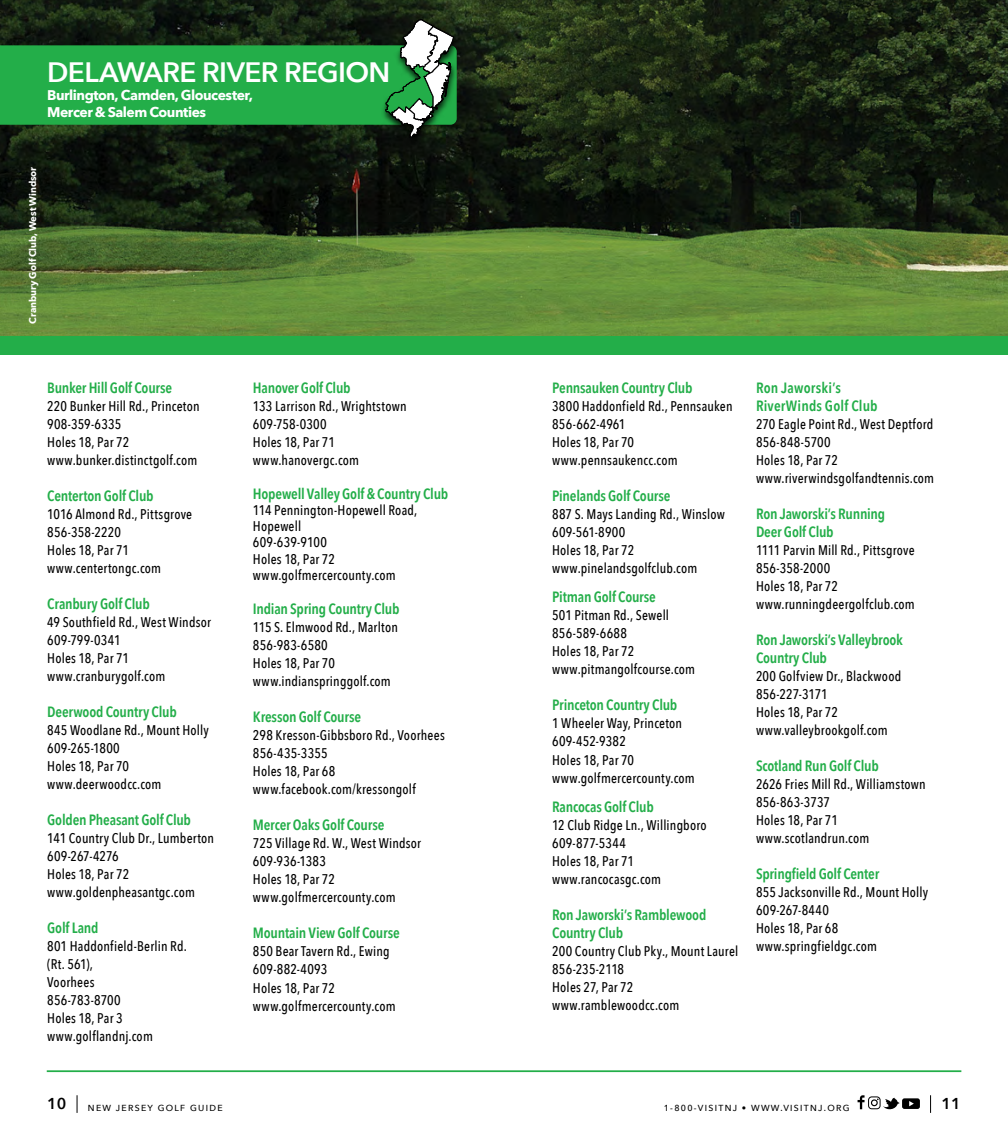
<style>
.page{position:relative;width:1008px;height:1134px;background:#fff}
.page>*{position:absolute;margin:0;border:0;box-sizing:border-box;transform-origin:0 0}
.t1{font:600 28px "Avenir Next";letter-spacing:-.025em;color:#fff}
.t2{font:600 15.75px "Avenir Next";color:#000}
.t3{font:600 14.88px/18px "Avenir Next Condensed";letter-spacing:-.015em;color:#23ae49}
.t4{font:600 14.88px/18px "Avenir Next Condensed";letter-spacing:.01em;color:#23ae49}
.t5{font:500 14px/18px "Avenir Next Condensed";letter-spacing:.015em;color:#000}
.t6{font:700 14px/17.5px "Avenir Next";letter-spacing:-.035em;color:#fff}
.t7{font:700 9.62px "Avenir Next";letter-spacing:-.005em;color:#fff}
.t8{font:500 8.75px "Avenir Next";letter-spacing:.15em;color:#000}
</style>
<div class="page">
<img style="left:0;top:0;width:1008px;height:336px">
<svg style="left:930px;top:1095px;width:1px;height:18px"></svg>
<svg style="left:77px;top:1095px;width:1px;height:18px"></svg>
<div style="left:868px;top:1096px;width:13px;height:13px;border:1px solid #000;border-radius:3px"></div>
<div style="left:871px;top:1099px;width:7px;height:7px;border:1px solid #000;border-radius:50%"></div>
<svg style="left:858px;top:1095px;width:7px;height:14px"></svg>
<svg style="left:877px;top:1098px;width:23px;height:12px"></svg>
<div style="left:902px;top:1098px;width:18px;height:11px;background:#000;border-radius:2px"></div>
<svg style="left:909px;top:1101px;width:5px;height:5px"></svg>
<div style="left:0;top:336px;width:1008px;height:19px;background:#23ae49"></div>
<div style="left:381px;top:18px;width:79px;height:129px;background:#000;opacity:.82"></div>
<svg style="left:0;top:19px;width:457px;height:119px;background:#27803e"></svg>
<hr style="left:47px;top:1070px;width:914px;height:2px;background:#23ae49">
<h1 class="t1" style="left:47px;top:48px;width:345px">DELAWARE RIVER REGION</h1>
<p class="t6" style="left:47px;top:86px;width:207px">Burlington, Camden, Gloucester,<br>Mercer &amp; Salem Counties</p>
<p class="t7" style="left:25px;top:324px;width:158px;rotate:-90deg">Cranbury Golf Club, West Windsor</p>
<p class="t3" style="left:47px;top:378px;width:126px">Bunker Hill Golf Course</p>
<p class="t5" style="left:47px;top:397px;width:154px">220 Bunker Hill Rd., Princeton<br>908-359-6335<br>Holes 18, Par 72 www.bunker.distinctgolf.com</p>
<p class="t3" style="left:47px;top:486px;width:108px">Centerton Golf Club</p>
<p class="t5" style="left:47px;top:505px;width:147px">1016 Almond Rd., Pittsgrove<br>856-358-2220<br>Holes 18, Par 71 www.centertongc.com</p>
<p class="t3" style="left:47px;top:594px;width:104px">Cranbury Golf Club</p>
<p class="t5" style="left:47px;top:613px;width:165px">49 Southfield Rd., West Windsor<br>609-799-0341<br>Holes 18, Par 71 www.cranburygolf.com</p>
<p class="t3" style="left:47px;top:702px;width:131px">Deerwood Country Club</p>
<p class="t5" style="left:47px;top:721px;width:163px">845 Woodlane Rd., Mount Holly<br>609-265-1800<br>Holes 18, Par 70 www.deerwoodcc.com</p>
<p class="t3" style="left:47px;top:810px;width:145px">Golden Pheasant Golf Club</p>
<p class="t5" style="left:47px;top:829px;width:168px">141 Country Club Dr., Lumberton<br>609-267-4276<br>Holes 18, Par 72 www.goldenpheasantgc.com</p>
<p class="t3" style="left:47px;top:919px;width:53px">Golf Land</p>
<p class="t5" style="left:47px;top:937px;width:141px">801 Haddonfield-Berlin Rd. (Rt. 561),<br>Voorhees<br>856-783-8700<br>Holes 18, Par 3 www.golflandnj.com</p>
<p class="t3" style="left:253px;top:378px;width:99px">Hanover Golf Club</p>
<p class="t5" style="left:253px;top:397px;width:155px">133 Larrison Rd., Wrightstown<br>609-758-0300<br>Holes 18, Par 71 www.hanovergc.com</p>
<p class="t3" style="left:253px;top:484px;width:197px">Hopewell Valley Golf &amp; Country Club</p>
<p class="t5" style="left:253px;top:502px;width:166px;line-height:16.1px">114 Pennington-Hopewell Road,<br>Hopewell<br>609-639-9100<br>Holes 18, Par 72 www.golfmercercounty.com</p>
<p class="t3" style="left:253px;top:599px;width:148px">Indian Spring Country Club</p>
<p class="t5" style="left:253px;top:618px;width:147px">115 S. Elmwood Rd., Marlton<br>856-983-6580<br>Holes 18, Par 70 www.indianspringgolf.com</p>
<p class="t3" style="left:253px;top:708px;width:110px">Kresson Golf Course</p>
<p class="t5" style="left:253px;top:726px;width:193px">298 Kresson-Gibbsboro Rd., Voorhees<br>856-435-3355<br>Holes 18, Par 68 www.facebook.com/kressongolf</p>
<p class="t3" style="left:253px;top:816px;width:133px">Mercer Oaks Golf Course</p>
<p class="t5" style="left:253px;top:834px;width:170px">725 Village Rd. W., West Windsor<br>609-936-1383<br>Holes 18, Par 72 www.golfmercercounty.com</p>
<p class="t3" style="left:253px;top:924px;width:148px">Mountain View Golf Course</p>
<p class="t5" style="left:253px;top:943px;width:144px">850 Bear Tavern Rd., Ewing<br>609-882-4093<br>Holes 18, Par 72 www.golfmercercounty.com</p>
<p class="t3" style="left:552px;top:378px;width:142px">Pennsauken Country Club</p>
<p class="t5" style="left:552px;top:397px;width:182px">3800 Haddonfield Rd., Pennsauken<br>856-662-4961<br>Holes 18, Par 70 www.pennsaukencc.com</p>
<p class="t3" style="left:552px;top:486px;width:120px">Pinelands Golf Course</p>
<p class="t5" style="left:552px;top:505px;width:174px">887 S. Mays Landing Rd., Winslow<br>609-561-8900<br>Holes 18, Par 72 www.pinelandsgolfclub.com</p>
<p class="t3" style="left:552px;top:588px;width:105px">Pitman Golf Course</p>
<p class="t5" style="left:552px;top:606px;width:144px">501 Pitman Rd., Sewell<br>856-589-6688<br>Holes 18, Par 72 www.pitmangolfcourse.com</p>
<p class="t3" style="left:552px;top:696px;width:127px">Princeton Country Club</p>
<p class="t5" style="left:552px;top:715px;width:144px">1 Wheeler Way, Princeton<br>609-452-9382<br>Holes 18, Par 70 www.golfmercercounty.com</p>
<p class="t3" style="left:552px;top:797px;width:103px">Rancocas Golf Club</p>
<p class="t5" style="left:552px;top:816px;width:156px">12 Club Ridge Ln., Willingboro<br>609-877-5344<br>Holes 18, Par 71 www.rancocasgc.com</p>
<p class="t3" style="left:552px;top:905px;width:156px">Ron Jaworski’s Ramblewood<br>Country Club</p>
<p class="t5" style="left:552px;top:942px;width:188px">200 Country Club Pky., Mount Laurel<br>856-235-2118<br>Holes 27, Par 72 www.ramblewoodcc.com</p>
<p class="t4" style="left:756px;top:378px;width:123px">Ron Jaworski’s<br>RiverWinds Golf Club</p>
<p class="t5" style="left:756px;top:415px;width:180px">270 Eagle Point Rd., West Deptford<br>856-848-5700<br>Holes 18, Par 72 www.riverwindsgolfandtennis.com</p>
<p class="t3" style="left:756px;top:504px;width:131px">Ron Jaworski’s Running<br>Deer Golf Club</p>
<p class="t5" style="left:756px;top:541px;width:160px">1111 Parvin Mill Rd., Pittsgrove<br>856-358-2000<br>Holes 18, Par 72 www.runningdeergolfclub.com</p>
<p class="t3" style="left:756px;top:630px;width:149px">Ron Jaworski’s Valleybrook<br>Country Club</p>
<p class="t5" style="left:756px;top:667px;width:147px">200 Golfview Dr., Blackwood<br>856-227-3171<br>Holes 18, Par 72 www.valleybrookgolf.com</p>
<p class="t3" style="left:756px;top:757px;width:124px">Scotland Run Golf Club</p>
<p class="t5" style="left:756px;top:775px;width:171px">2626 Fries Mill Rd., Williamstown<br>856-863-3737<br>Holes 18, Par 71 www.scotlandrun.com</p>
<p class="t3" style="left:756px;top:865px;width:125px">Springfield Golf Center</p>
<p class="t5" style="left:756px;top:883px;width:174px">855 Jacksonville Rd., Mount Holly<br>609-267-8440<br>Holes 18, Par 68 www.springfieldgc.com</p>
<p class="t2" style="left:47px;top:1090px;width:21px">10</p>
<p class="t8" style="left:88px;top:1101px;width:136px">NEW JERSEY GOLF GUIDE</p>
<p class="t8" style="left:664px;top:1100px;width:187px">1-800-VISITNJ • WWW.VISITNJ.ORG</p>
<p class="t2" style="left:942px;top:1090px;width:21px">11</p>
</div>
